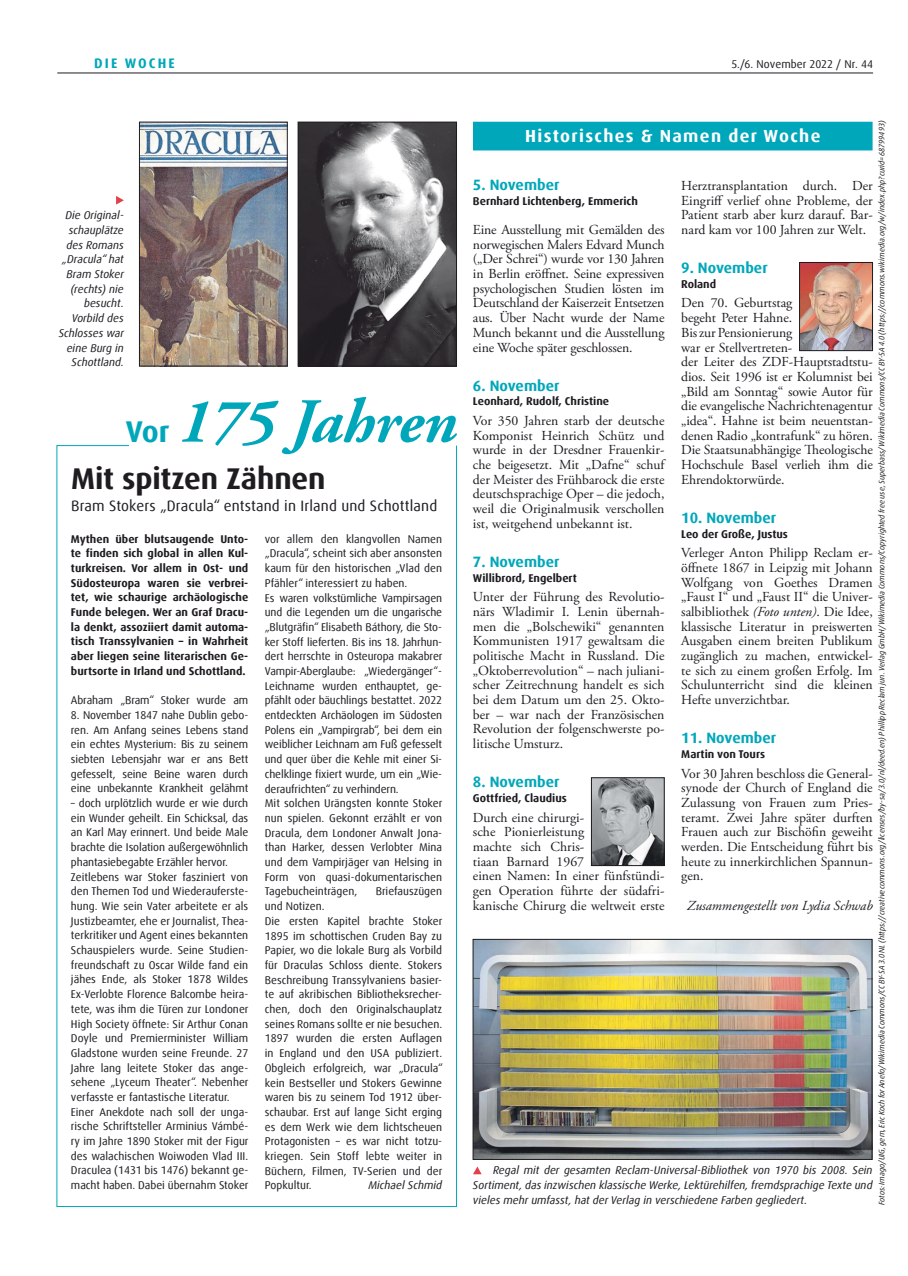
<style>
.page{position:relative;width:908px;height:1276px;background:#fff}
.page>*{position:absolute;margin:0;border:0;box-sizing:border-box;transform-origin:0 0}
.t1{font:italic 700 62.5px "Adobe Garamond Pro";color:#00a7ba}
.t2{font:700 30px "Dax Offc Pro";letter-spacing:-.005em;color:#1f1c21}
.t3{font:700 17.5px "Dax Offc Pro";letter-spacing:.075em;color:#fff}
.t4{font:700 15px "Dax Offc Pro";color:#00a7ba}
.t5{font:15px "Dax Offc Pro";letter-spacing:.01em;color:#1f1c21}
.t6{font:13.75px/14.6px "Adobe Garamond Pro";letter-spacing:-.005em;color:#1f1c21;text-align:justify}
.t7{font:italic 13.75px "Adobe Garamond Pro";color:#1f1c21}
.t8{font:700 13.75px "Dax Offc Pro";letter-spacing:.15em;color:#00a7ba}
.t9{font:11.25px/14.8px "Dax Offc Pro";color:#1f1c21}
.t10{font:700 11.25px/14.8px "Dax Offc Pro";color:#1f1c21;text-align:justify}
.t11{font:italic 11.25px/14.8px "Dax Offc Pro";color:#1f1c21;text-align:right}
.t12{font:italic 7.88px "Dax Offc Pro";color:#1f1c21}
.s1{font-family:"Dax Offc Pro";font-style:normal;font-size:30px}
.s2{font-style:italic}
</style>
<div class="page">
<svg style="left:56px;top:445px;width:401px;height:762px"></svg>
<img style="left:141px;top:124px;width:144px;height:240px">
<div style="left:139px;top:122px;width:148px;height:244px;border:1px solid #1f1c21"></div>
<img style="left:300px;top:124px;width:154px;height:240px">
<div style="left:298px;top:122px;width:158px;height:244px;border:1px solid #1f1c21"></div>
<svg style="left:116px;top:196px;width:8px;height:9px"></svg>
<hr style="left:57px;top:73px;width:815px;height:1px;background:#1f1c21">
<img style="left:474px;top:941px;width:395px;height:216px">
<div style="left:472px;top:939px;width:399px;height:220px;border:1px solid #1f1c21"></div>
<svg style="left:473px;top:1166px;width:8px;height:8px"></svg>
<div style="left:472px;top:122px;width:400px;height:28px;background:#00a7ba"></div>
<div style="left:129px;top:443px;width:29px;height:11px;background:#fff"></div>
<img style="left:593px;top:779px;width:69px;height:84px">
<div style="left:591px;top:777px;width:73px;height:88px;border:1px solid #1f1c21"></div>
<img style="left:801px;top:264px;width:69px;height:85px">
<div style="left:799px;top:262px;width:73px;height:89px;border:1px solid #1f1c21"></div>
<p class="t8" style="left:94px;top:54px;width:82px">DIE WOCHE</p>
<p class="t9" style="left:731px;top:56px;width:143px">5./6. November 2022 / Nr. 44</p>
<p class="t11" style="left:59px;top:208px;width:67px">Die Original&shy;schauplätze des Romans „Dracula“ hat<br>Bram Stoker (rechts) nie besucht.<br>Vorbild des<br>Schlosses war eine Burg in<br>Schottland.</p>
<p class="t1" style="left:126px;top:386px;width:332px"><span class="s1">Vor</span> 175 Jahren</p>
<p class="t2" style="left:71px;top:459px;width:256px">Mit spitzen Zähnen</p>
<p class="t5" style="left:71px;top:496px;width:367px">Bram Stokers „Dracula“ entstand in Irland und Schottland</p>
<p class="t10" style="left:71px;top:531px;width:179px">Mythen über blutsaugende Unto&shy;te finden sich global in allen Kul&shy;turkreisen. Vor allem in Ost- und Südosteuropa waren sie verbrei&shy;tet, wie schaurige archäologische Funde belegen. Wer an Graf Dracu&shy;la denkt, assoziiert damit automa&shy;tisch Transsylvanien – in Wahrheit aber liegen seine literarischen Ge&shy;burtsorte in Irland und Schottland.</p>
<p class="t9" style="left:71px;top:693px;width:179px">Abraham „Bram“ Stoker wurde am</p>
<p class="t9" style="left:71px;top:707px;width:179px;text-align:justify">8. November 1847 nahe Dublin gebo&shy;ren. Am Anfang seines Lebens stand ein echtes Mysterium: Bis zu seinem siebten Lebensjahr war er ans Bett gefesselt, seine Beine waren durch eine unbekannte Krankheit gelähmt</p>
<p class="t9" style="left:71px;top:796px;width:179px">– doch urplötzlich wurde er wie durch ein Wunder geheilt. Ein Schicksal, das an Karl May erinnert. Und beide Male brachte die Isolation außergewöhnlich phantasiebegabte Erzähler hervor.<br>Zeitlebens war Stoker fasziniert von den Themen Tod und Wiederauferste&shy;hung. Wie sein Vater arbeitete er als Justizbeamter, ehe er Journalist, Thea&shy;terkritiker und Agent eines bekannten Schauspielers wurde. Seine Studien&shy;freundschaft zu Oscar Wilde fand ein jähes Ende, als Stoker 1878 Wildes Ex-Verlobte Florence Balcombe heira&shy;tete, was ihm die Türen zur Londoner High Society öffnete: Sir Arthur Conan Doyle und Premierminister William Gladstone wurden seine Freunde. 27<br>Jahre lang leitete Stoker das ange&shy;sehene „Lyceum Theater“. Nebenher verfasste er fantastische Literatur.<br>Einer Anekdote nach soll der unga&shy;rische Schriftsteller Arminius Vámbé&shy;ry im Jahre 1890 Stoker mit der Figur des walachischen Woiwoden Vlad III.<br>Draculea (1431 bis 1476) bekannt ge&shy;macht haben. Dabei übernahm Stoker</p>
<p class="t9" style="left:265px;top:531px;width:179px">vor allem den klangvollen Namen „Dracula“, scheint sich aber ansonsten kaum für den historischen „Vlad den Pfähler“ interessiert zu haben.<br>Es waren volkstümliche Vampirsagen und die Legenden um die ungarische „Blutgräfin“ Elisabeth Báthory, die Sto&shy;ker Stoff lieferten. Bis ins 18. Jahrhun&shy;dert herrschte in Osteuropa makabrer Vampir-Aberglaube: „Wiedergänger“- Leichname wurden enthauptet, ge&shy;pfählt oder bäuchlings bestattet. 2022 entdeckten Archäologen im Südosten Polens ein „Vampirgrab“, bei dem ein weiblicher Leichnam am Fuß gefesselt und quer über die Kehle mit einer Si&shy;chelklinge fixiert wurde, um ein „Wie&shy;deraufrichten“ zu verhindern.<br>Mit solchen Urängsten konnte Stoker nun spielen. Gekonnt erzählt er von Dracula, dem Londoner Anwalt Jona&shy;than Harker, dessen Verlobter Mina und dem Vampirjäger van Helsing in Form von quasi-dokumentarischen Tagebucheinträgen,</p>
<p class="t9" style="left:375px;top:884px;width:68px">Briefauszügen</p>
<p class="t9" style="left:265px;top:899px;width:180px">und Notizen.<br>Die ersten Kapitel brachte Stoker 1895 im schottischen Cruden Bay zu Papier, wo die lokale Burg als Vorbild für Draculas Schloss diente. Stokers Beschreibung Transsylvaniens basier&shy;te auf akribischen Bibliotheksrecher&shy;chen, doch den Originalschauplatz seines Romans sollte er nie besuchen.<br>1897 wurden die ersten Auflagen in England und den USA publiziert.<br>Obgleich erfolgreich, war „Dracula“ kein Bestseller und Stokers Gewinne waren bis zu seinem Tod 1912 über&shy;schaubar. Erst auf lange Sicht erging es dem Werk wie dem lichtscheuen Protagonisten – es war nicht totzu&shy;kriegen. Sein Stoff lebte weiter in Büchern, Filmen, TV-Serien und der Popkultur.</p>
<p class="t11" style="left:368px;top:1178px;width:75px">Michael Schmid</p>
<p class="t12" style="left:876px;top:1205px;width:1087px;rotate:-90deg">Fotos: Imago/UIG, gem, Eric Koch for Anefo/Wikimedia Commons/CC BY-SA 3.0 NL (https://creativecommons.org/licenses/by-sa/3.0/nl/deed.en) Phillipp Reclam jun. Verlag GmbH/Wikimedia Commons/Copyrighted free use, Superbass/Wikimedia Commons/CC BY-SA 4.0 (https://commons.wikimedia.org/w/index.php?curid=68799493)</p>
<p class="t3" style="left:525px;top:124px;width:297px">Historisches &amp; Namen der Woche</p>
<p class="t4" style="left:472px;top:175px;width:88px">5. November</p>
<p class="t10" style="left:472px;top:194px;width:166px">Bernhard Lichtenberg, Emmerich</p>
<p class="t6" style="left:472px;top:223px;width:193px">Eine Ausstellung mit Gemälden des norwegischen Malers Edvard Munch („Der Schrei“) wurde vor 130 Jahren in Berlin eröffnet. Seine expressiven psychologischen Studien lösten im Deutschland der Kaiserzeit Entsetzen aus. Über Nacht wurde der Name Munch bekannt und die Ausstellung eine Woche später geschlossen.</p>
<p class="t4" style="left:472px;top:376px;width:88px">6. November</p>
<p class="t10" style="left:472px;top:394px;width:138px">Leonhard, Rudolf, Christine</p>
<p class="t6" style="left:472px;top:414px;width:193px">Vor 350 Jahren starb der deutsche Komponist Heinrich Schütz und wurde in der Dresdner Frauenkir&shy;che beigesetzt. Mit „Dafne“ schuf der Meister des Frühbarock die erste deutschsprachige Oper – die jedoch, weil die Originalmusik verschollen ist, weitgehend unbekannt ist.</p>
<p class="t4" style="left:472px;top:552px;width:88px">7. November</p>
<p class="t10" style="left:472px;top:570px;width:105px">Willibrord, Engelbert</p>
<p class="t6" style="left:472px;top:590px;width:193px">Unter der Führung des Revolutio&shy;närs Wladimir I. Lenin übernah&shy;men die „Bolschewiki“ genannten Kommunisten 1917 gewaltsam die politische Macht in Russland. Die „Oktoberrevolution“ – nach juliani&shy;scher Zeitrechnung handelt es sich bei dem Datum um den 25. Okto&shy;ber – war nach der Französischen Revolution der folgenschwerste po&shy;litische Umsturz.</p>
<p class="t4" style="left:472px;top:772px;width:88px">8. November</p>
<p class="t10" style="left:472px;top:791px;width:95px">Gottfried, Claudius</p>
<p class="t6" style="left:472px;top:810px;width:193px;text-align:left">Durch eine chirurgi-<br>sche Pionierleistung<br>machte sich Chris-<br>tiaan Barnard 1967<br>einen Namen: In einer fünfstündi&shy;gen Operation führte der südafri&shy;kanische Chirurg die weltweit erste</p>
<p class="t6" style="left:681px;top:179px;width:193px">Herztransplantation durch. Der Eingriff verlief ohne Probleme, der Patient starb aber kurz darauf. Bar&shy;nard kam vor 100 Jahren zur Welt.</p>
<p class="t4" style="left:681px;top:258px;width:88px">9. November</p>
<p class="t10" style="left:681px;top:277px;width:36px">Roland</p>
<p class="t6" style="left:681px;top:296px;width:193px;text-align:left">Den 70. Geburtstag<br>begeht Peter Hahne.<br>Bis zur Pensionierung<br>war er Stellvertreten-<br>der Leiter des ZDF-Hauptstadtstu&shy;dios. Seit 1996 ist er Kolumnist bei „Bild am Sonntag“ sowie Autor für die evangelische Nachrichtenagentur „idea“. Hahne ist beim neuentstan&shy;denen Radio „kontrafunk“ zu hören.<br>Die Staatsunabhängige Theologische<br>Hochschule Basel verlieh ihm die<br>Ehrendoktorwürde.</p>
<p class="t4" style="left:681px;top:508px;width:96px">10. November</p>
<p class="t10" style="left:681px;top:526px;width:108px">Leo der Große, Justus</p>
<p class="t6" style="left:681px;top:546px;width:193px">Verleger Anton Philipp Reclam er&shy;öffnete 1867 in Leipzig mit Johann Wolfgang von Goethes Dramen „Faust I“ und „Faust II“ die Univer&shy;salbibliothek <span class="s2">(Foto unten)</span>. Die Idee, klassische Literatur in preiswerten Ausgaben einem breiten Publikum zugänglich zu machen, entwickel&shy;te sich zu einem großen Erfolg. Im Schulunterricht sind die kleinen Hefte unverzichtbar.</p>
<p class="t4" style="left:681px;top:728px;width:96px">11. November</p>
<p class="t10" style="left:681px;top:747px;width:85px">Martin von Tours</p>
<p class="t6" style="left:681px;top:766px;width:193px">Vor 30 Jahren beschloss die General&shy;synode der Church of England die Zulassung von Frauen zum Pries&shy;teramt. Zwei Jahre später durften Frauen auch zur Bischöfin geweiht werden. Die Entscheidung führt bis heute zu innerkirchlichen Spannun&shy;gen.</p>
<p class="t7" style="left:687px;top:897px;width:187px">Zusammengestellt von Lydia Schwab</p>
<p class="t11" style="left:473px;top:1163px;width:401px;text-align:justify;text-indent:20px">Regal mit der gesamten Reclam-Universal-Bibliothek von 1970 bis 2008. Sein Sortiment, das inzwischen klassische Werke, Lektürehilfen, fremdsprachige Texte und vieles mehr umfasst, hat der Verlag in verschiedene Farben gegliedert.</p>
</div>
